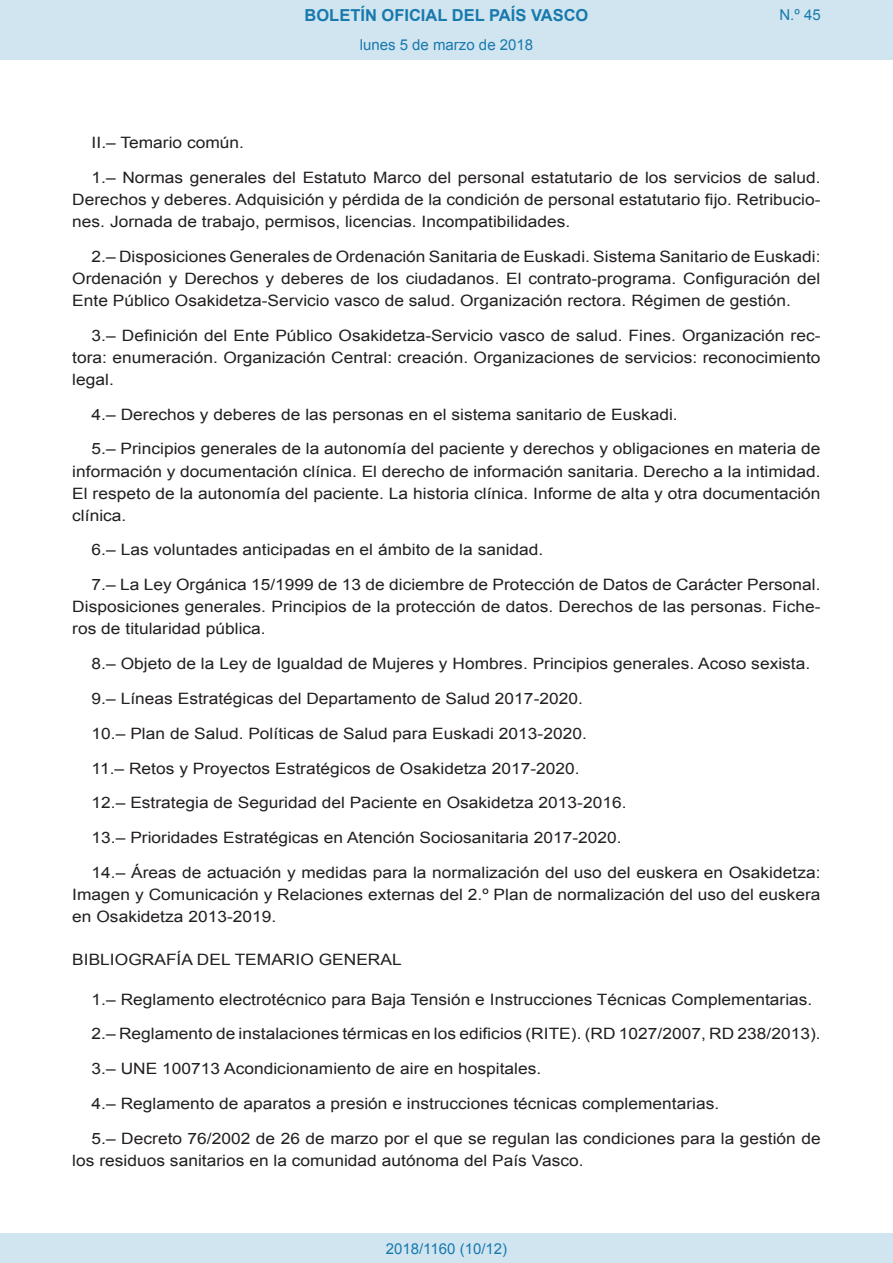
<style>
.page{position:relative;width:893px;height:1263px;background:#fff}
.page>*{position:absolute;margin:0;border:0;box-sizing:border-box;transform-origin:0 0}
.t1{font:700 16.5px "Arial";color:#1879ad}
.BOPVDetalle{font:15.6px/22px "Arial";color:#231f20;text-align:justify;scale:1.11 1}
.BOPVDisposicion{font:15.6px "Arial";color:#231f20;scale:1.11 1}
.Paginacion_Centro{font:15px "Arial";color:#1879ad}
</style>
<div class="page">
<div style="left:0;top:0;width:893px;height:60px;background:#d0e5f0"></div>
<div style="left:0;top:1233px;width:893px;height:30px;background:#d0e5f0"></div>
<p class="t1" style="left:305px;top:4px;width:285px">BOLETÍN OFICIAL DEL PAÍS VASCO</p>
<p class="Paginacion_Centro" style="left:360px;top:35px;width:175px">lunes 5 de marzo de 2018</p>
<p class="Paginacion_Centro" style="left:779px;top:5px;width:43px">N.º 45</p>
<p class="BOPVDetalle" style="left:92px;top:132px;width:139px">II.– Temario común.</p>
<p class="BOPVDetalle" style="left:72px;top:167px;width:676px;text-indent:19px">1.– Normas generales del Estatuto Marco del personal estatutario de los servicios de salud.<br>Derechos y deberes. Adquisición y pérdida de la condición de personal estatutario fijo. Retribucio&shy;nes. Jornada de trabajo, permisos, licencias. Incompatibilidades.</p>
<p class="BOPVDetalle" style="left:72px;top:245px;width:676px;text-indent:19px">2.– Disposiciones Generales de Ordenación Sanitaria de Euskadi. Sistema Sanitario de Euskadi:<br>Ordenación y Derechos y deberes de los ciudadanos. El contrato-programa. Configuración del Ente Público Osakidetza-Servicio vasco de salud. Organización rectora. Régimen de gestión.</p>
<p class="BOPVDetalle" style="left:72px;top:324px;width:676px;text-indent:19px">3.– Definición del Ente Público Osakidetza-Servicio vasco de salud. Fines. Organización rec&shy;tora: enumeración. Organización Central: creación. Organizaciones de servicios: reconocimiento legal.</p>
<p class="BOPVDetalle" style="left:92px;top:403px;width:529px">4.– Derechos y deberes de las personas en el sistema sanitario de Euskadi.</p>
<p class="BOPVDetalle" style="left:72px;top:438px;width:676px;text-indent:19px">5.– Principios generales de la autonomía del paciente y derechos y obligaciones en materia de información y documentación clínica. El derecho de información sanitaria. Derecho a la intimidad.<br>El respeto de la autonomía del paciente. La historia clínica. Informe de alta y otra documentación clínica.</p>
<p class="BOPVDetalle" style="left:92px;top:539px;width:408px">6.– Las voluntades anticipadas en el ámbito de la sanidad.</p>
<p class="BOPVDetalle" style="left:72px;top:574px;width:676px;text-indent:19px">7.– La Ley Orgánica 15/1999 de 13 de diciembre de Protección de Datos de Carácter Personal.<br>Disposiciones generales. Principios de la protección de datos. Derechos de las personas. Fiche&shy;ros de titularidad pública.</p>
<p class="BOPVDetalle" style="left:92px;top:653px;width:649px">8.– Objeto de la Ley de Igualdad de Mujeres y Hombres. Principios generales. Acoso sexista.</p>
<p class="BOPVDetalle" style="left:92px;top:688px;width:444px">9.– Líneas Estratégicas del Departamento de Salud 2017-2020.</p>
<p class="BOPVDetalle" style="left:92px;top:722px;width:448px">10.– Plan de Salud. Políticas de Salud para Euskadi 2013-2020.</p>
<p class="BOPVDetalle" style="left:92px;top:757px;width:441px">11.– Retos y Proyectos Estratégicos de Osakidetza 2017-2020.</p>
<p class="BOPVDetalle" style="left:92px;top:792px;width:483px">12.– Estrategia de Seguridad del Paciente en Osakidetza 2013-2016.</p>
<p class="BOPVDetalle" style="left:92px;top:827px;width:479px">13.– Prioridades Estratégicas en Atención Sociosanitaria 2017-2020.</p>
<p class="BOPVDetalle" style="left:72px;top:862px;width:676px;text-indent:19px">14.– Áreas de actuación y medidas para la normalización del uso del euskera en Osakidetza:<br>Imagen y Comunicación y Relaciones externas del 2.º Plan de normalización del uso del euskera en Osakidetza 2013-2019.</p>
<p class="BOPVDisposicion" style="left:72px;top:950px;width:298px">BIBLIOGRAFÍA DEL TEMARIO GENERAL</p>
<p class="BOPVDetalle" style="left:92px;top:988px;width:651px">1.– Reglamento electrotécnico para Baja Tensión e Instrucciones Técnicas Complementarias.</p>
<p class="BOPVDetalle" style="left:92px;top:1023px;width:658px">2.– Reglamento de instalaciones térmicas en los edificios (RITE). (RD 1027/2007, RD 238/2013).</p>
<p class="BOPVDetalle" style="left:92px;top:1058px;width:407px">3.– UNE 100713 Acondicionamiento de aire en hospitales.</p>
<p class="BOPVDetalle" style="left:92px;top:1092px;width:567px">4.– Reglamento de aparatos a presión e instrucciones técnicas complementarias.</p>
<p class="BOPVDetalle" style="left:72px;top:1127px;width:676px;text-indent:19px">5.– Decreto 76/2002 de 26 de marzo por el que se regulan las condiciones para la gestión de los residuos sanitarios en la comunidad autónoma del País Vasco.</p>
<p class="Paginacion_Centro" style="left:386px;top:1238px;width:123px">2018/1160 (10/12)</p>
</div>
